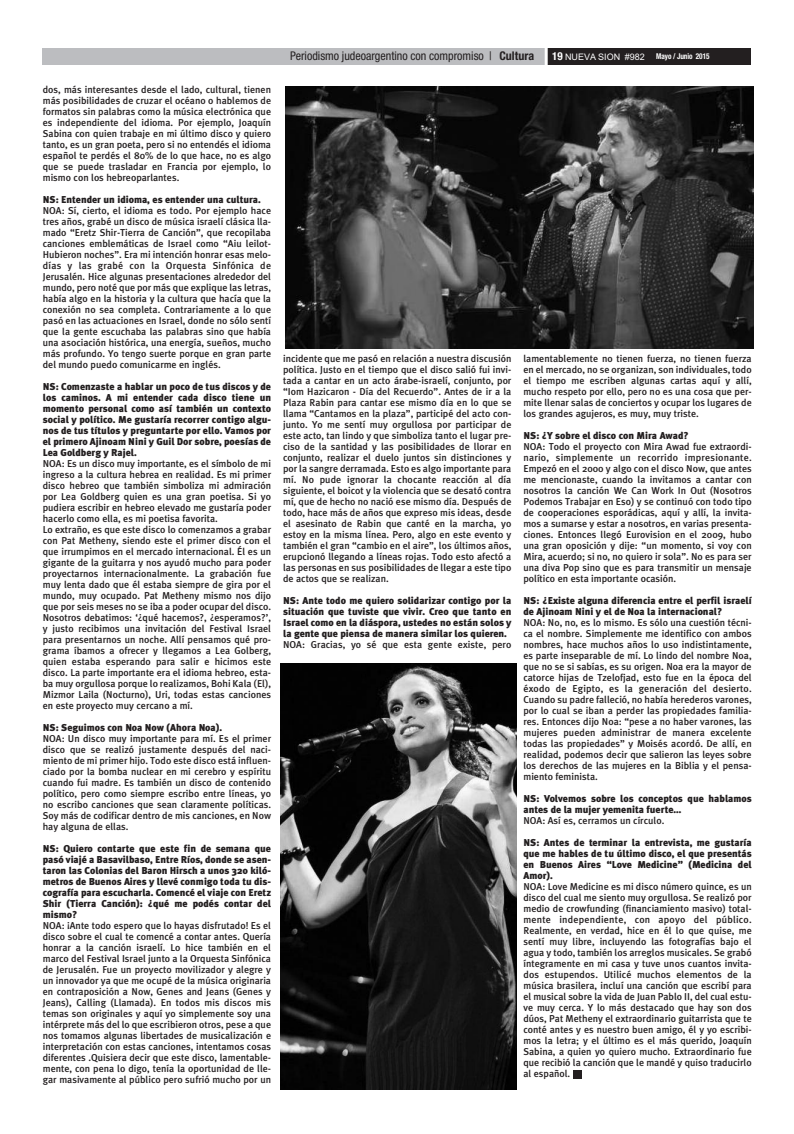
<style>
.page{position:relative;width:794px;height:1134px;background:#fff}
.page>*{position:absolute;margin:0;border:0;box-sizing:border-box;transform-origin:0 0}
.t1{font:condensed 12px "Helvetica Neue";color:#231f20}
.t2{font:500 10px/11px "Meta Plus";color:#231f20;text-align:justify}
.t3{font:900 10px/11px "Meta Plus";color:#231f20;text-align:justify}
.t4{font:9px "Arial";color:#fff}
.t5{font:700 condensed 8px "Helvetica Neue";color:#fff;scale:.9 1}
.s1{font-weight:700}
.s2{font-family:"Helvetica Neue";font-weight:700;font-stretch:condensed;font-size:11px}
</style>
<div class="page">
<div style="left:474px;top:48px;width:276px;height:17px;background:#231f20"></div>
<div style="left:42px;top:48px;width:504px;height:17px;background:#bcbdc0"></div>
<hr style="left:544px;top:48px;width:3px;height:17px;background:#fff">
<img style="left:286px;top:87px;width:467px;height:262px">
<img style="left:281px;top:663px;width:235px;height:426px">
<div style="left:573px;top:1071px;width:9px;height:8px;background:#231f20"></div>
<p class="t2" style="left:43px;top:84px;width:230px">dos, más interesantes desde el lado, cultural, tienen más posibilidades de cruzar el océano o hablemos de formatos sin palabras como la música electrónica que es independiente del idioma. Por ejemplo, Joaquín Sabina con quien trabaje en mi último disco y quiero tanto, es un gran poeta, pero si no entendés el idioma español te perdés el 80% de lo que hace, no es algo que se puede trasladar en Francia por ejemplo, lo mismo con los hebreoparlantes.</p>
<p class="t3" style="left:43px;top:194px;width:219px">NS: Entender un idioma, es entender una cultura.</p>
<p class="t2" style="left:43px;top:205px;width:230px">NOA: Sí, cierto, el idioma es todo. Por ejemplo hace tres años, grabé un disco de música israelí clásica lla&shy;mado “Eretz Shir-Tierra de Canción”, que recopilaba canciones emblemáticas de Israel como “Aiu leilot-Hubieron noches”. Era mi intención honrar esas melo&shy;días y las grabé con la Orquesta Sinfónica de Jerusalén. Hice algunas presentaciones alrededor del mundo, pero noté que por más que explique las letras, había algo en la historia y la cultura que hacía que la conexión no sea completa. Contrariamente a lo que pasó en las actuaciones en Israel, donde no sólo sentí que la gente escuchaba las palabras sino que había una asociación histórica, una energía, sueños, mucho más profundo. Yo tengo suerte porque en gran parte del mundo puedo comunicarme en inglés.</p>
<p class="t3" style="left:43px;top:381px;width:230px">NS: Comenzaste a hablar un poco de tus discos y de los caminos. A mi entender cada disco tiene un momento personal como así también un contexto social y político. Me gustaría recorrer contigo algu&shy;nos de tus títulos y preguntarte por ello. Vamos por el primero Ajinoam Nini y Guil Dor sobre, poesías de Lea Goldberg y Rajel.</p>
<p class="t2" style="left:43px;top:458px;width:230px;text-align:left">NOA: Es un disco muy importante, es el símbolo de mi ingreso a la cultura hebrea en realidad. Es mi primer disco hebreo que también simboliza mi admiración por Lea Goldberg quien es una gran poetisa. Si yo pudiera escribir en hebreo elevado me gustaría poder hacerlo como ella, es mi poetisa favorita.<br>Lo extraño, es que este disco lo comenzamos a grabar con Pat Metheny, siendo este el primer disco con el que irrumpimos en el mercado internacional. Él es un gigante de la guitarra y nos ayudó mucho para poder proyectarnos internacionalmente. La grabación fue muy lenta dado que él estaba siempre de gira por el mundo, muy ocupado. Pat Metheny mismo nos dijo que por seis meses no se iba a poder ocupar del disco.<br>Nosotros debatimos: ‘¿qué hacemos?, ¿esperamos?’, y justo recibimos una invitación del Festival Israel para presentarnos un noche. Allí pensamos qué pro&shy;grama íbamos a ofrecer y llegamos a Lea Golberg, quien estaba esperando para salir e hicimos este disco. La parte importante era el idioma hebreo, esta&shy;ba muy orgullosa porque lo realizamos, Bohi Kala (El), Mizmor Laila (Nocturno), Uri, todas estas canciones en este proyecto muy cercano a mí.</p>
<p class="t3" style="left:43px;top:722px;width:181px">NS: Seguimos con Noa Now (Ahora Noa).</p>
<p class="t2" style="left:43px;top:733px;width:230px">NOA: Un disco muy importante para mí. Es el primer disco que se realizó justamente después del naci&shy;miento de mi primer hijo. Todo este disco está influen&shy;ciado por la bomba nuclear en mi cerebro y espíritu cuando fui madre. Es también un disco de contenido político, pero como siempre escribo entre líneas, yo no escribo canciones que sean claramente políticas.<br>Soy más de codificar dentro de mis canciones, en Now hay alguna de ellas.</p>
<p class="t3" style="left:43px;top:843px;width:230px">NS: Quiero contarte que este fin de semana que pasó viajé a Basavilbaso, Entre Ríos, donde se asen&shy;taron las Colonias del Baron Hirsch a unos 320 kiló&shy;metros de Buenos Aires y llevé conmigo toda tu dis&shy;cografía para escucharla. Comencé el viaje con Eretz Shir (Tierra Canción): ¿qué me podés contar del mismo?</p>
<p class="t2" style="left:43px;top:920px;width:230px">NOA: ¡Ante todo espero que lo hayas disfrutado! Es el disco sobre el cual te comencé a contar antes. Quería honrar a la canción israelí. Lo hice también en el marco del Festival Israel junto a la Orquesta Sinfónica de Jerusalén. Fue un proyecto movilizador y alegre y un innovador ya que me ocupé de la música originaria en contraposición a Now, Genes and Jeans (Genes y Jeans), Calling (Llamada). En todos mis discos mis temas son originales y aquí yo simplemente soy una intérprete más del lo que escribieron otros, pese a que nos tomamos algunas libertades de musicalización e interpretación con estas canciones, intentamos cosas diferentes .Quisiera decir que este disco, lamentable&shy;mente, con pena lo digo, tenía la oportunidad de lle&shy;gar masivamente al público pero sufrió mucho por un</p>
<p class="t1" style="left:290px;top:52px;width:245px">Periodismo judeoargentino con compromiso | <span class="s1">Cultura</span></p>
<p class="t4" style="left:552px;top:51px;width:94px"><span class="s2">19</span> NUEVA SION #982</p>
<p class="t5" style="left:656px;top:54px;width:61px">Mayo / Junio 2015</p>
<p class="t2" style="left:283px;top:353px;width:230px">incidente que me pasó en relación a nuestra discusión política. Justo en el tiempo que el disco salió fui invi&shy;tada a cantar en un acto árabe-israelí, conjunto, por “Iom Hazicaron - Día del Recuerdo”. Antes de ir a la Plaza Rabin para cantar ese mismo día en lo que se llama “Cantamos en la plaza”, participé del acto con&shy;junto. Yo me sentí muy orgullosa por participar de este acto, tan lindo y que simboliza tanto el lugar pre&shy;ciso de la santidad y las posibilidades de llorar en conjunto, realizar el duelo juntos sin distinciones y por la sangre derramada. Esto es algo importante para mí. No pude ignorar la chocante reacción al día siguiente, el boicot y la violencia que se desató contra mí, que de hecho no nació ese mismo día. Después de todo, hace más de años que expreso mis ideas, desde el asesinato de Rabin que canté en la marcha, yo estoy en la misma línea. Pero, algo en este evento y también el gran “cambio en el aire”, los últimos años, erupcionó llegando a líneas rojas. Todo esto afectó a las personas en sus posibilidades de llegar a este tipo de actos que se realizan.</p>
<p class="t3" style="left:283px;top:595px;width:230px">NS: Ante todo me quiero solidarizar contigo por la situación que tuviste que vivir. Creo que tanto en Israel como en la diáspora, ustedes no están solos y la gente que piensa de manera similar los quieren.</p>
<p class="t2" style="left:283px;top:639px;width:230px">NOA: Gracias, yo sé que esta gente existe, pero</p>
<p class="t2" style="left:523px;top:353px;width:230px">lamentablemente no tienen fuerza, no tienen fuerza en el mercado, no se organizan, son individuales, todo el tiempo me escriben algunas cartas aquí y allí, mucho respeto por ello, pero no es una cosa que per&shy;mite llenar salas de conciertos y ocupar los lugares de los grandes agujeros, es muy, muy triste.</p>
<p class="t3" style="left:523px;top:430px;width:167px">NS: ¿Y sobre el disco con Mira Awad?</p>
<p class="t2" style="left:523px;top:441px;width:230px">NOA: Todo el proyecto con Mira Awad fue extraordi&shy;nario, simplemente un recorrido impresionante.<br>Empezó en el 2000 y algo con el disco Now, que antes me mencionaste, cuando la invitamos a cantar con nosotros la canción We Can Work In Out (Nosotros Podemos Trabajar en Eso) y se continuó con todo tipo de cooperaciones esporádicas, aquí y allí, la invita&shy;mos a sumarse y estar a nosotros, en varias presenta&shy;ciones. Entonces llegó Eurovision en el 2009, hubo una gran oposición y dije: “un momento, si voy con Mira, acuerdo; si no, no quiero ir sola”. No es para ser una diva Pop sino que es para transmitir un mensaje político en esta importante ocasión.</p>
<p class="t3" style="left:523px;top:595px;width:230px">NS: ¿Existe alguna diferencia entre el perfil israelí de Ajinoam Nini y el de Noa la internacional?</p>
<p class="t2" style="left:523px;top:617px;width:230px">NOA: No, no, es lo mismo. Es sólo una cuestión técni&shy;ca el nombre. Simplemente me identifico con ambos nombres, hace muchos años lo uso indistintamente, es parte inseparable de mí. Lo lindo del nombre Noa, que no se si sabías, es su origen. Noa era la mayor de catorce hijas de Tzelofjad, esto fue en la época del éxodo de Egipto, es la generación del desierto.<br>Cuando su padre falleció, no había herederos varones, por lo cual se iban a perder las propiedades familia&shy;res. Entonces dijo Noa: “pese a no haber varones, las mujeres pueden administrar de manera excelente todas las propiedades” y Moisés acordó. De allí, en realidad, podemos decir que salieron las leyes sobre los derechos de las mujeres en la Biblia y el pensa&shy;miento feminista.</p>
<p class="t3" style="left:523px;top:793px;width:230px">NS: Volvemos sobre los conceptos que hablamos antes de la mujer yemenita fuerte…</p>
<p class="t2" style="left:523px;top:815px;width:142px">NOA: Así es, cerramos un círculo.</p>
<p class="t3" style="left:523px;top:837px;width:230px">NS: Antes de terminar la entrevista, me gustaría que me hables de tu último disco, el que presentás en Buenos Aires “Love Medicine” (Medicina del Amor).</p>
<p class="t2" style="left:523px;top:881px;width:230px">NOA: Love Medicine es mi disco número quince, es un disco del cual me siento muy orgullosa. Se realizó por medio de crowfunding (financiamiento masivo) total&shy;mente independiente, con apoyo del público.<br>Realmente, en verdad, hice en él lo que quise, me sentí muy libre, incluyendo las fotografías bajo el agua y todo, también los arreglos musicales. Se grabó íntegramente en mi casa y tuve unos cuantos invita&shy;dos estupendos. Utilicé muchos elementos de la música brasilera, incluí una canción que escribí para el musical sobre la vida de Juan Pablo II, del cual estu&shy;ve muy cerca. Y lo más destacado que hay son dos dúos, Pat Metheny el extraordinario guitarrista que te conté antes y es nuestro buen amigo, él y yo escribi&shy;mos la letra; y el último es el más querido, Joaquín Sabina, a quien yo quiero mucho. Extraordinario fue que recibió la canción que le mandé y quiso traducirlo al español.</p>
</div>
